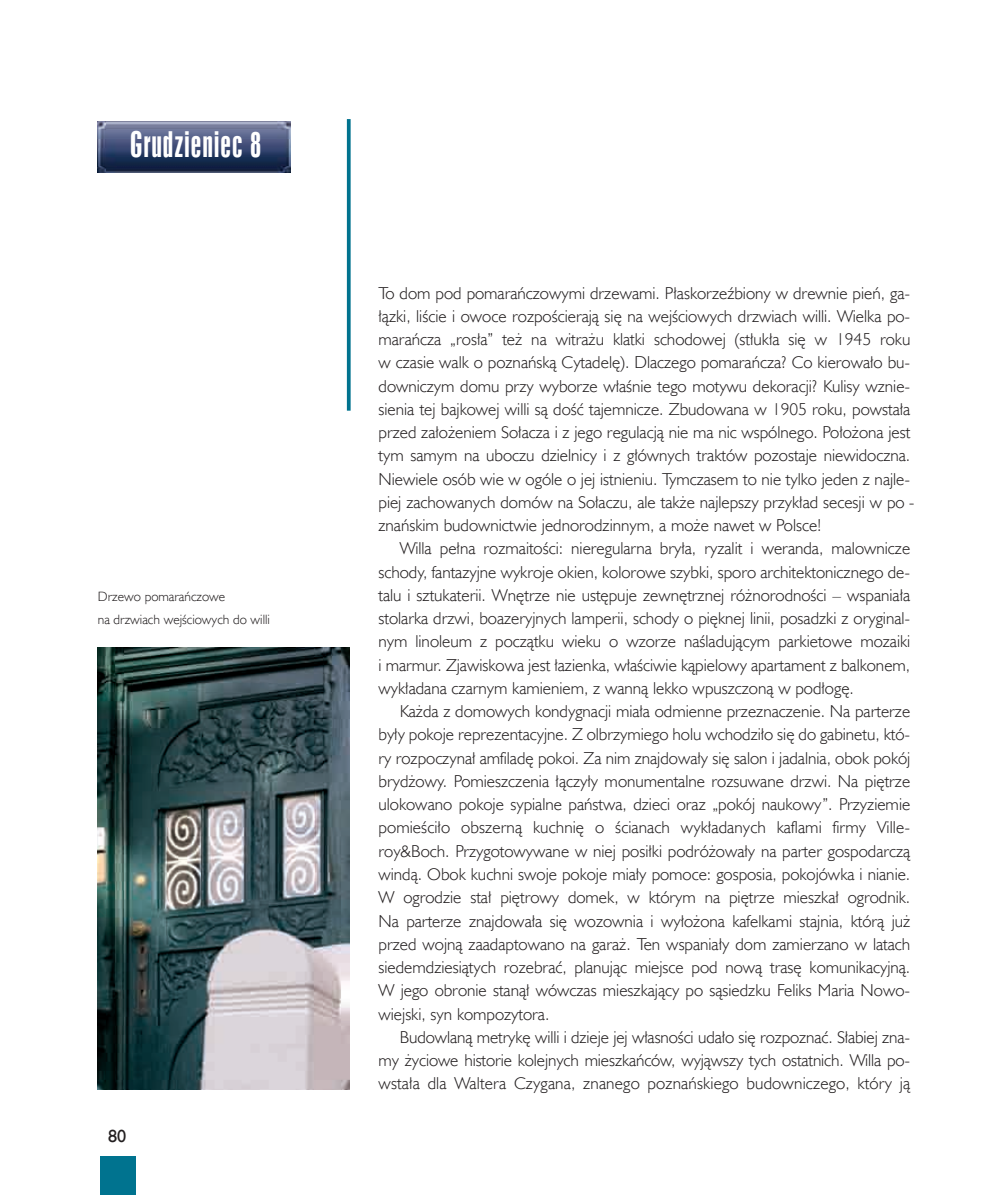
<style>
.page{position:relative;width:991px;height:1195px;background:#fff}
.page>*{position:absolute;margin:0;border:0;box-sizing:border-box;transform-origin:0 0}
.t1{font:33px "Swis 924 EU";letter-spacing:.025em;color:#fff}
.t2{font:18px "Humanst 521 EU";color:#231f20}
.t3{font:17.25px/23.2px "Humanst 521 Lt EU";color:#231f20;text-align:justify}
.t4{font:13.5px/23.2px "Humanst 521 Lt EU";color:#231f20}
</style>
<div class="page">
<div style="left:100px;top:1156px;width:36px;height:39px;background:#00738f"></div>
<img style="left:98px;top:121px;width:193px;height:51px">
<svg style="left:347px;top:119px;width:4px;height:292px"></svg>
<img style="left:98px;top:647px;width:251px;height:442px">
<h1 class="t1" style="left:130px;top:125px;width:133px">Grudzieniec 8</h1>
<p class="t4" style="left:98px;top:584px;width:174px">Drzewo pomarańczowe<br>na drzwiach wejściowych do willi</p>
<p class="t2" style="left:108px;top:1125px;width:20px">80</p>
<p class="t3" style="left:378px;top:281px;width:538px;text-align:left">To dom pod po ma rań czo wy mi drze wa mi. Pła sko rzeź bio ny w drew nie pień, ga - łąz ki, li ście i owo ce roz po ście ra ją się na wej ścio wych drzwiach wil li. Wiel ka po - ma rań cza „ro sła” też na wi tra żu klat ki scho do wej (stłu kła się w 1945 ro ku w cza sie walk o po znań ską Cy ta de lę). Dla cze go po ma rań cza? Co kie ro wa ło bu - dow ni czym do mu przy wy bo rze wła śnie te go mo ty wu de ko ra cji? Ku li sy wznie - sie nia tej baj ko wej wil li są dość ta jem ni cze. Zbu do wa na w 1905 ro ku, po wsta ła przed za ło że niem So ła cza i z je go re gu la cją nie ma nic wspól ne go. Po ło żo na jest tym sa mym na ubo czu dziel ni cy i z głów nych trak tów po zo sta je nie wi docz na.<br>Nie wie le osób wie w ogó le o jej ist nie niu. Tym cza sem to nie tyl ko je den z naj le - piej za cho wa nych do mów na So ła czu, ale tak że naj lep szy przy kład se ce sji w po - znań skim bu dow nic twie jed no ro dzin nym, a mo że na wet w Pol sce!</p>
<p class="t3" style="left:378px;top:536px;width:533px;text-indent:21px">Wil la peł na roz ma ito ści: nie re gu lar na bry ła, ry za lit i we ran da, ma low ni cze scho dy, fan ta zyj ne wy kro je okien, ko lo ro we szyb ki, spo ro ar chi tek to nicz ne go de - ta lu i sztu ka te rii. Wnę trze nie ustę pu je ze wnętrz nej róż no rod no ści – wspa nia ła sto lar ka drzwi, bo aze ryj nych lam pe rii, scho dy o pięk nej li nii, po sadz ki z ory gi nal - nym li no leum z po cząt ku wie ku o wzo rze na śla du ją cym par kie to we mo zai ki i mar mur. Zja wi sko wa jest ła zien ka, wła ści wie ką pie lo wy apar ta ment z bal ko nem, wy kła da na czar nym ka mie niem, z wan ną lek ko wpusz czo ną w pod ło gę.</p>
<p class="t3" style="left:378px;top:699px;width:533px;text-indent:21px">Każ da z do mo wych kon dy gna cji mia ła od mien ne prze zna cze nie. Na par te rze by ły po ko je re pre zen ta cyj ne. Z ol brzy mie go ho lu wcho dzi ło się do ga bi ne tu, któ - ry roz po czy nał am fi la dę po koi. Za nim znaj do wa ły się sa lon i ja dal nia, obok po kój bry dżo wy. Po miesz cze nia łą czy ły mo nu men tal ne roz su wa ne drzwi. Na pię trze ulo ko wa no po ko je sy pial ne pań stwa, dzie ci oraz „po kój na uko wy”. Przy zie mie po mie ści ło ob szer ną kuch nię o ścia nach wy kła da nych ka fla mi fir my Vil le - roy&amp;Boch. Przy go to wy wa ne w niej po sił ki po dró żo wa ły na par ter go spo dar czą win dą. Obok kuch ni swo je po ko je mia ły po mo ce: go spo sia, po ko jów ka i nia nie.<br>W ogro dzie stał pię tro wy do mek, w któ rym na pię trze miesz kał ogrod nik.<br>Na par te rze znaj do wa ła się wo zow nia i wy ło żo na ka fel ka mi staj nia, któ rą już przed woj ną za adap to wa no na ga raż. Ten wspa nia ły dom za mie rza no w la tach sie dem dzie sią tych ro ze brać, pla nu jąc miej sce pod no wą tra sę ko mu ni ka cyj ną.<br>W je go obro nie sta nął wów czas miesz ka ją cy po są siedz ku Fe liks Ma ria No wo - wiej ski, syn kom po zy to ra.</p>
<p class="t3" style="left:378px;top:1025px;width:533px;text-indent:21px">Bu dow la ną me try kę wil li i dzie je jej wła sno ści uda ło się roz po znać. Sła biej zna - my ży cio we hi sto rie ko lej nych miesz kań ców, wy jąw szy tych ostat nich. Wil la po - wsta ła dla Wal te ra Czy ga na, zna ne go po znań skie go bu dow ni cze go, któ ry ją</p>
</div>
